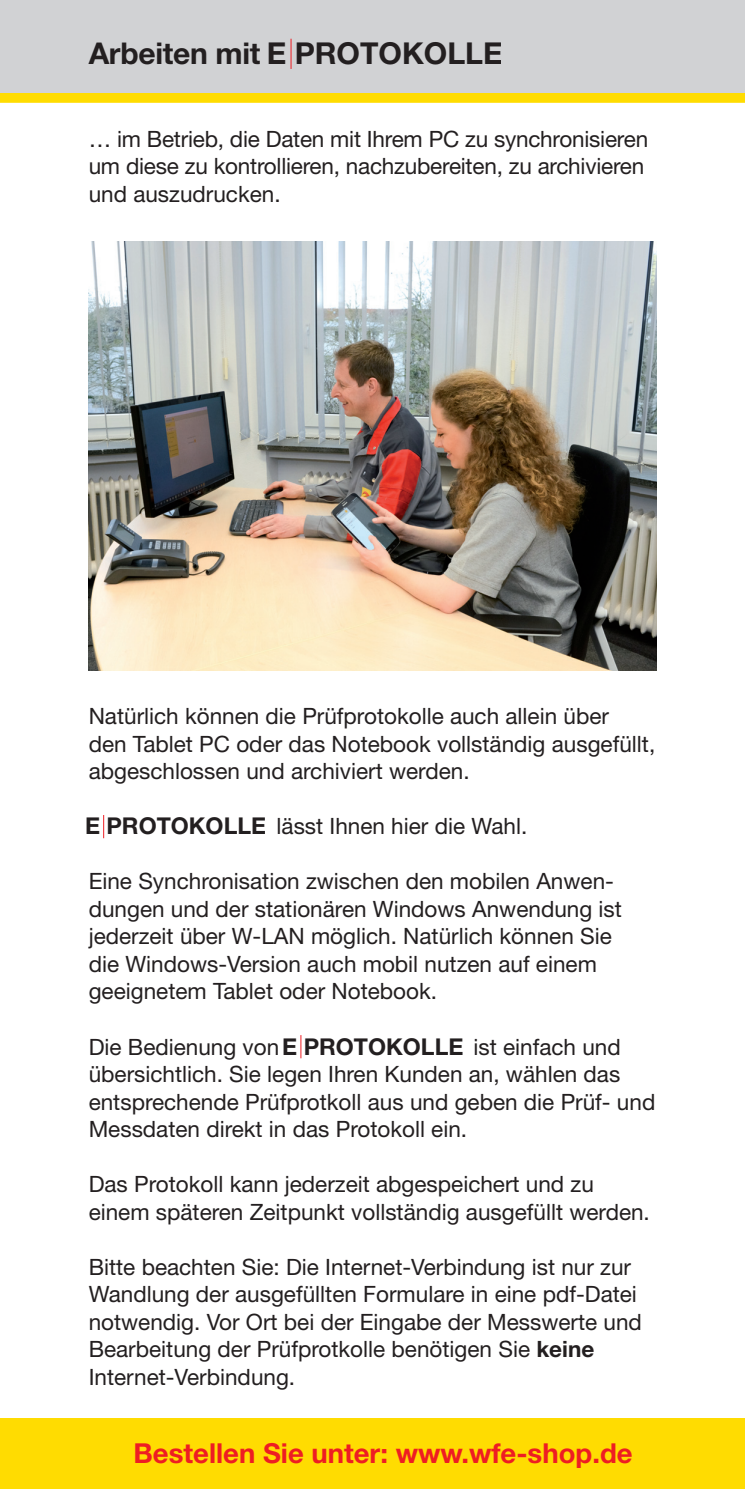
<style>
.page{position:relative;width:745px;height:1489px;background:#fff}
.page>*{position:absolute;margin:0;border:0;box-sizing:border-box;transform-origin:0 0}
.t1{font:700 30px "Helvetica Neue LT Pro";letter-spacing:-.01em;color:#231f20}
.t2{font:700 27.5px "Helvetica Neue LT Pro";color:#ee1d23}
.t3{font:22.5px/27.5px "Helvetica Neue LT Pro";color:#231f20}
.s1{font-size:30.25px}
.s2{font-weight:700;font-size:23.25px}
.s3{font-weight:700}
</style>
<div class="page">
<div style="left:0;top:92px;width:744px;height:11px;background:#ffdc01"></div>
<div style="left:0;top:0;width:744px;height:92px;background:#d1d2d4"></div>
<div style="left:0;top:1417px;width:744px;height:71px;background:#ffdc01"></div>
<hr style="left:290px;top:39px;width:1px;height:30px;background:#ee1d23">
<svg style="left:300px;top:1035px;width:1px;height:23px"></svg>
<svg style="left:103px;top:815px;width:1px;height:23px"></svg>
<img style="left:89px;top:241px;width:567px;height:429px">
<h1 class="t1" style="left:89px;top:42px;width:415px">Arbeiten mit <span class="s1">E PROTOKOLLE</span></h1>
<p class="t3" style="left:89px;top:127px;width:560px">… im Betrieb, die Daten mit Ihrem PC zu synchronisieren um diese zu kontrollieren, nachzubereiten, zu archivieren und auszudrucken.</p>
<p class="t3" style="left:89px;top:704px;width:567px">Natürlich können die Prüfprotokolle auch allein über<br>den Tablet PC oder das Notebook vollständig ausgefüllt, abgeschlossen und archiviert werden.</p>
<p class="t3" style="left:85px;top:814px;width:443px"><span class="s2">E PROTOKOLLE</span> lässt Ihnen hier die Wahl.</p>
<p class="t3" style="left:89px;top:869px;width:534px">Eine Synchronisation zwischen den mobilen Anwen&shy;dungen und der stationären Windows Anwendung ist jederzeit über W-LAN möglich. Natürlich können Sie die Windows-Version auch mobil nutzen auf einem geeignetem Tablet oder Notebook.</p>
<p class="t3" style="left:89px;top:1034px;width:568px">Die Bedienung von<span class="s2">E PROTOKOLLE</span> ist einfach und übersichtlich. Sie legen Ihren Kunden an, wählen das entsprechende Prüfprotkoll aus und geben die Prüf- und Messdaten direkt in das Protokoll ein.</p>
<p class="t3" style="left:89px;top:1172px;width:562px">Das Protokoll kann jederzeit abgespeichert und zu einem späteren Zeitpunkt vollständig ausgefüllt werden.</p>
<p class="t3" style="left:89px;top:1254px;width:554px">Bitte beachten Sie: Die Internet-Verbindung ist nur zur Wandlung der ausgefüllten Formulare in eine pdf-Datei notwendig. Vor Ort bei der Eingabe der Messwerte und Bearbeitung der Prüfprotkolle benötigen Sie <span class="s3">keine </span>Internet-Verbindung.</p>
<p class="t2" style="left:133px;top:1443px;width:500px">Bestellen Sie unter: www.wfe-shop.de</p>
</div>
